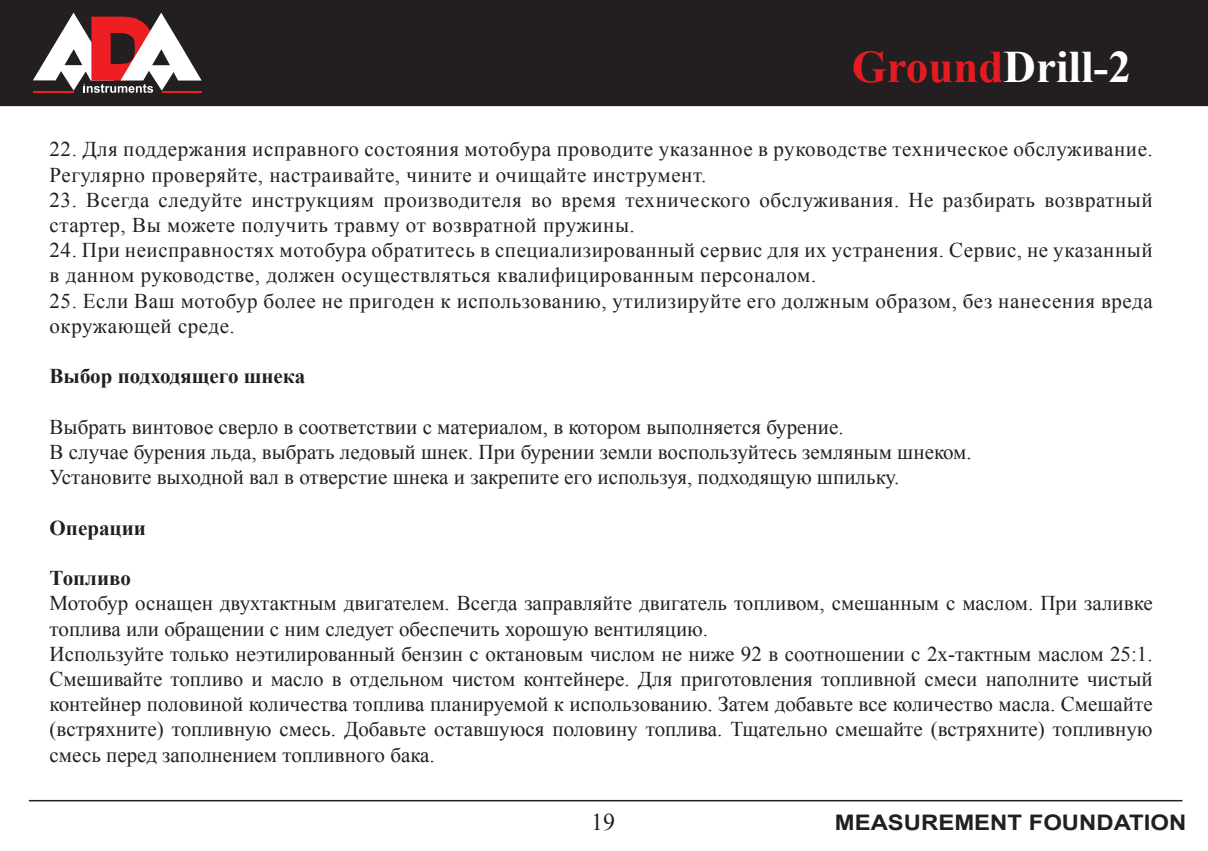
<style>
.page{position:relative;width:1208px;height:851px;background:#fff}
.page>*{position:absolute;margin:0;border:0;box-sizing:border-box;transform-origin:0 0}
.t1{font:700 45px "Times New Roman";color:#fff}
.t2{font:24px "Times New Roman";color:#231f20}
.t3{font:700 21.3px "Arial";color:#231f20;scale:1.12 1}
.t4{font:21px/25.2px "Times New Roman";letter-spacing:.01em;color:#231f20}
.t5{font:700 21px "Times New Roman";color:#231f20}
.s1{color:#e51b21}
</style>
<div class="page">
<div style="left:0;top:0;width:1208px;height:106px;background:#231f20"></div>
<svg style="left:33px;top:13px;width:169px;height:80px"></svg>
<hr style="left:33px;top:91px;width:41px;height:1px;background:#ee1e23">
<hr style="left:162px;top:91px;width:40px;height:2px;background:#ee1e23">
<hr style="left:29px;top:799px;width:1153px;height:2px;background:#231f20">
<h1 class="t1" style="left:851px;top:35px;width:281px"><span class="s1">Ground</span>Drill-2</h1>
<p class="t4" style="left:50px;top:136px;width:1104px">22. Для поддержания исправного состояния мотобура проводите указанное в руководстве техническое обслуживание.<br>Регулярно проверяйте, настраивайте, чините и очищайте инструмент.</p>
<p class="t4" style="left:50px;top:187px;width:1104px">23. Всегда следуйте инструкциям производителя во время технического обслуживания. Не разбирать возвратный стартер, Вы можете получить травму от возвратной пружины.</p>
<p class="t4" style="left:50px;top:237px;width:1104px">24. При неисправностях мотобура обратитесь в специализированный сервис для их устранения. Сервис, не указанный в данном руководстве, должен осуществляться квалифицированным персоналом.</p>
<p class="t4" style="left:50px;top:288px;width:1104px">25. Если Ваш мотобур более не пригоден к использованию, утилизируйте его должным образом, без нанесения вреда окружающей среде.</p>
<p class="t5" style="left:50px;top:362px;width:257px">Выбор подходящего шнека</p>
<p class="t4" style="left:50px;top:414px;width:795px">Выбрать винтовое сверло в соответствии с материалом, в котором выполняется бурение.</p>
<p class="t4" style="left:50px;top:439px;width:923px">В случае бурения льда, выбрать ледовый шнек. При бурении земли воспользуйтесь земляным шнеком.</p>
<p class="t4" style="left:50px;top:464px;width:851px">Установите выходной вал в отверстие шнека и закрепите его используя, подходящую шпильку.</p>
<p class="t5" style="left:50px;top:513px;width:98px">Операции</p>
<p class="t5" style="left:50px;top:563px;width:83px">Топливо</p>
<p class="t4" style="left:50px;top:590px;width:1104px">Мотобур оснащен двухтактным двигателем. Всегда заправляйте двигатель топливом, смешанным с маслом. При заливке топлива или обращении с ним следует обеспечить хорошую вентиляцию.</p>
<p class="t4" style="left:50px;top:640px;width:1104px;text-align:justify">Используйте только неэтилированный бензин с октановым числом не ниже 92 в соотношении с 2х-тактным маслом 25:1.<br>Смешивайте топливо и масло в отдельном чистом контейнере. Для приготовления топливной смеси наполните чистый контейнер половиной количества топлива планируемой к использованию. Затем добавьте все количество масла. Смешайте (встряхните) топливную смесь. Добавьте оставшуюся половину топлива. Тщательно смешайте (встряхните) топливную смесь перед заполнением топливного бака.</p>
<p class="t2" style="left:591px;top:805px;width:25px">19</p>
<p class="t3" style="left:835px;top:808px;width:315px">MEASUREMENT FOUNDATION</p>
</div>
